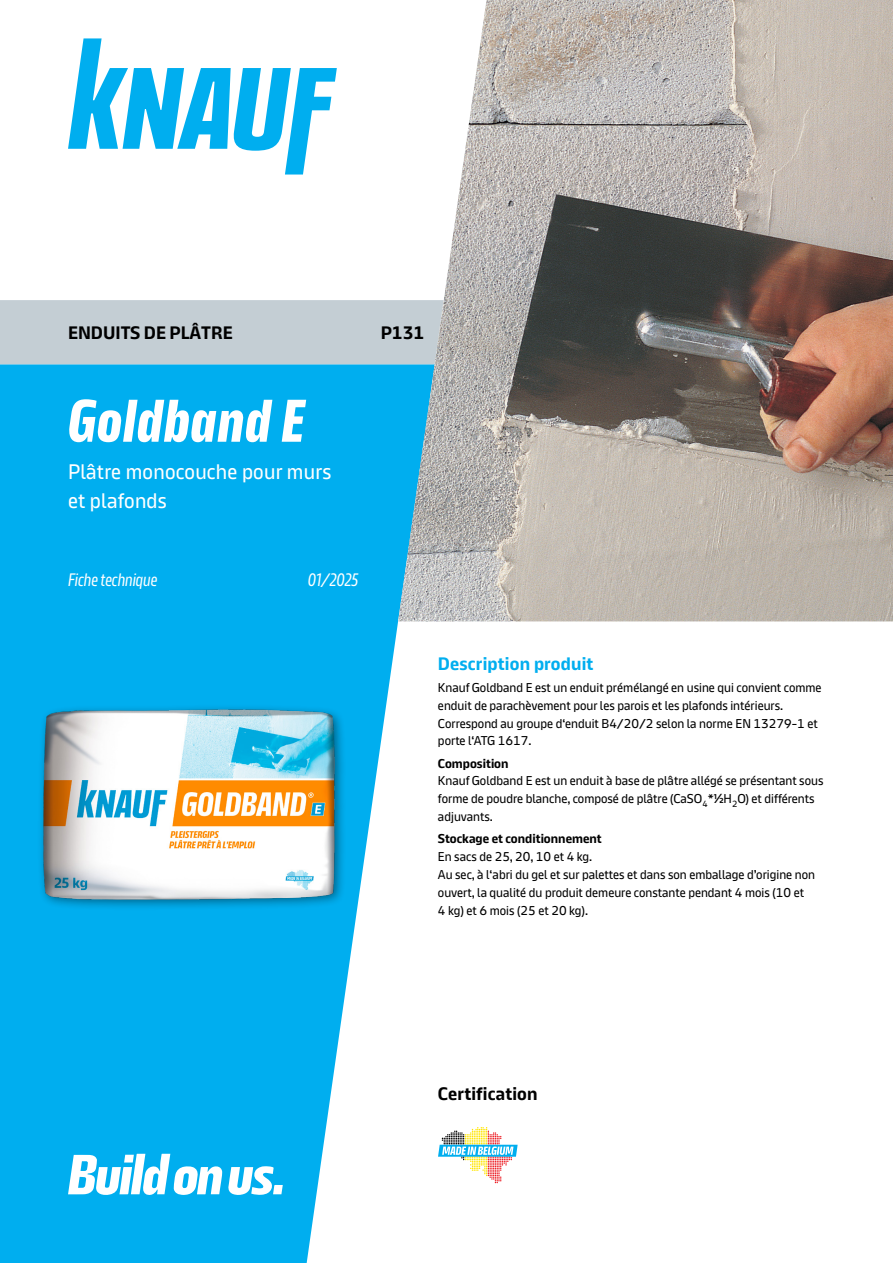
<style>
.page{position:relative;width:893px;height:1263px;background:#fff}
.page>*{position:absolute;margin:0;border:0;box-sizing:border-box;transform-origin:0 0}
.t1{font:700 60px "Knauf Head";letter-spacing:.025em;color:#fff}
.t2{font:21px/29.4px "Knauf";letter-spacing:.01em;color:#fff}
.t3{font:700 18px "Knauf";color:#000}
.t4{font:18px "Knauf Head";color:#fff}
.t5{font:700 18px "Knauf";letter-spacing:.01em;color:#00aeef}
.t6{font:12.75px/17.9px "Knauf";color:#000}
.t7{font:700 12.75px "Knauf";color:#000}
</style>
<div class="page">
<svg style="left:0;top:364px;width:435px;height:899px;fill:#00aeef"></svg>
<div style="left:0;top:300px;width:398px;height:64px;background:#c4ced4"></div>
<img style="left:398px;top:0;width:495px;height:621px">
<img style="left:37px;top:653px;width:303px;height:303px">
<svg style="left:438px;top:1127px;width:80px;height:56px"></svg>
<svg style="left:68px;top:38px;width:269px;height:137px"></svg>
<svg style="left:68px;top:1154px;width:215px;height:41px"></svg>
<h3 class="t3" style="left:68px;top:322px;width:166px">ENDUITS DE PLÂTRE</h3>
<h3 class="t3" style="left:381px;top:322px;width:45px">P131</h3>
<h1 class="t1" style="left:68px;top:390px;width:238px">Goldband E</h1>
<h2 class="t2" style="left:68px;top:456px;width:265px">Plâtre monocouche pour murs et plafonds</h2>
<h3 class="t4" style="left:68px;top:570px;width:91px">Fiche technique</h3>
<h3 class="t4" style="left:308px;top:570px;width:52px">01/2025</h3>
<h3 class="t5" style="left:438px;top:653px;width:157px">Description produit</h3>
<p class="t6" style="left:438px;top:678px;width:385px">Knauf Goldband E est un enduit prémélangé en usine qui convient comme enduit de parachèvement pour les parois et les plafonds intérieurs.<br>Correspond au groupe d‘enduit B4/20/2 selon la norme EN 13279-1 et porte l‘ATG 1617.</p>
<p class="t7" style="left:438px;top:756px;width:72px">Composition</p>
<p class="t6" style="left:438px;top:772px;width:387px">Knauf Goldband E est un enduit à base de plâtre allégé se présentant sous forme de poudre blanche, composé de plâtre (CaSO<sub>4</sub>*½H<sub>2</sub>O) et différents adjuvants.</p>
<p class="t7" style="left:438px;top:832px;width:165px">Stockage et conditionnement</p>
<p class="t6" style="left:438px;top:847px;width:379px">En sacs de 25, 20, 10 et 4 kg.<br>Au sec, à l‘abri du gel et sur palettes et dans son emballage d’origine non ouvert, la qualité du produit demeure constante pendant 4 mois (10 et<br>4 kg) et 6 mois (25 et 20 kg).</p>
<h3 class="t3" style="left:438px;top:1084px;width:101px">Certification</h3>
</div>
